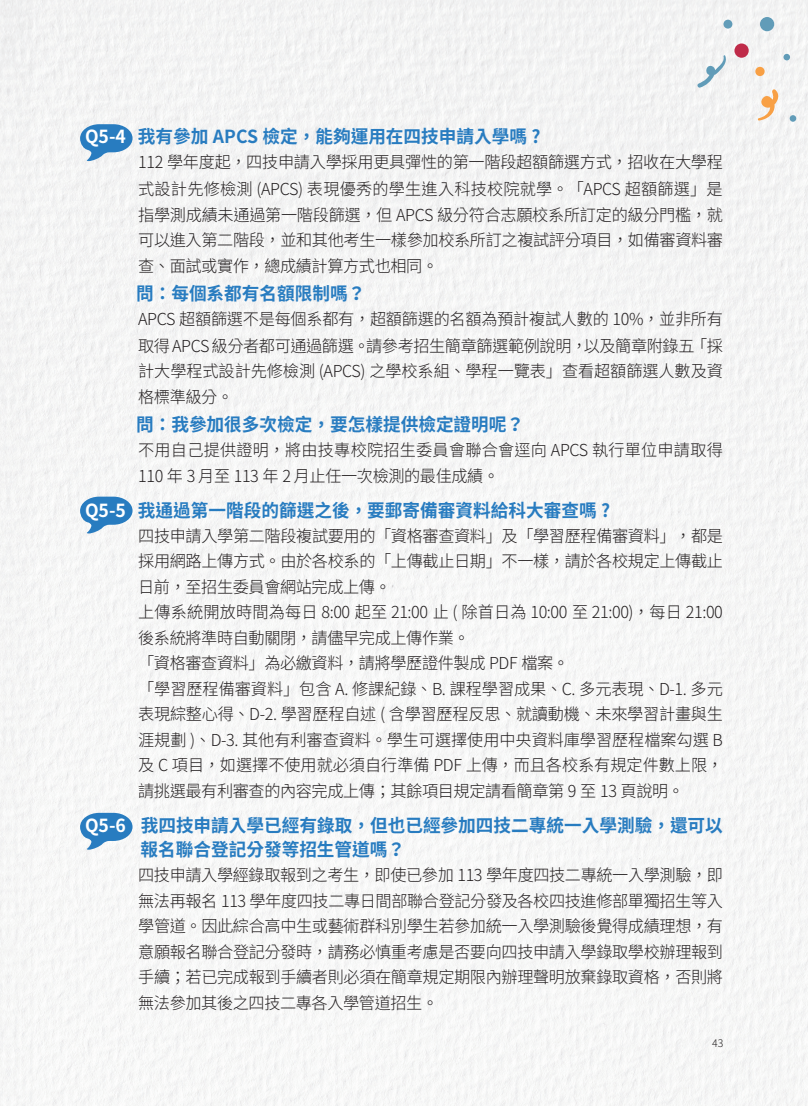
<style>
.page{position:relative;width:808px;height:1106px;background:#f6f6f6}
.page>*{position:absolute;margin:0;border:0;box-sizing:border-box;transform-origin:0 0}
.三標{font:700 18px/24px "Noto Sans CJ Ktc";color:#287cc0}
.內文{font:300 16.5px/25.5px "Noto Sans CJ Ktc";letter-spacing:-.025em;color:#231f20;text-align:justify}
.內文-2{font:300 16.5px/25.5px "Noto Sans CJ Ktc";letter-spacing:.015em;color:#231f20}
.內文-3{font:300 16.5px/25.5px "Noto Sans CJ Ktc";letter-spacing:-.005em;color:#231f20}
.t1{font:300 10.5px "Noto Sans CJ Ktc";color:#231f20}
.s1{color:#fff}
</style>
<div class="page">
<div style="left:755px;top:67px;width:10px;height:9px;background:#f8a045;border-radius:50%"></div>
<div style="left:760px;top:17px;width:14px;height:14px;background:#619cb8;border-radius:50%"></div>
<div style="left:783px;top:54px;width:7px;height:6px;background:#619cb8;border-radius:50%"></div>
<div style="left:790px;top:115px;width:6px;height:7px;background:#619cb8;border-radius:50%"></div>
<div style="left:734px;top:43px;width:15px;height:15px;background:#bf2b49;border-radius:50%"></div>
<div style="left:723px;top:20px;width:9px;height:9px;background:#619cb8;border-radius:50%"></div>
<svg style="left:696px;top:55px;width:32px;height:33px"></svg>
<svg style="left:757px;top:88px;width:23px;height:33px"></svg>
<svg style="left:0;top:159px;width:16px;height:71px"></svg>
<svg style="left:80px;top:812px;width:53px;height:37px"></svg>
<svg style="left:80px;top:124px;width:53px;height:37px"></svg>
<svg style="left:80px;top:496px;width:53px;height:37px"></svg>
<p class="三標" style="left:85px;top:125px;width:457px"><span class="s1">Q5-4</span> 我有參加 APCS 檢定，能夠運用在四技申請入學嗎 ?</p>
<p class="內文" style="left:138px;top:149px;width:586px;line-height:27px">112 學年度起，四技申請入學採用更具彈性的第一階段超額篩選方式，招收在大學程式設計先修檢測 (APCS) 表現優秀的學生進入科技校院就學。「APCS 超額篩選」是</p>
<p class="內文" style="left:138px;top:202px;width:586px">指學測成績未通過第一階段篩選，但 APCS 級分符合志願校系所訂定的級分門檻，就可以進入第二階段，並和其他考生一樣參加校系所訂之複試評分項目，如備審資料審查、面試或實作，總成績計算方式也相同。</p>
<p class="三標" style="left:136px;top:282px;width:231px">問：每個系都有名額限制嗎？</p>
<p class="內文" style="left:138px;top:306px;width:586px;line-height:27px">APCS 超額篩選不是每個系都有，超額篩選的名額為預計複試人數的 10%，並非所有取得 APCS 級分者都可通過篩選。請參考招生簡章篩選範例說明，以及簡章附錄五「採</p>
<p class="內文-3" style="left:138px;top:359px;width:586px">計大學程式設計先修檢測 (APCS) 之學校系組、學程一覽表」查看超額篩選人數及資格標準級分。</p>
<p class="三標" style="left:136px;top:413px;width:390px">問：我參加很多次檢定，要怎樣提供檢定證明呢？</p>
<p class="內文-2" style="left:138px;top:438px;width:586px">不用自己提供證明，將由技專校院招生委員會聯合會逕向 APCS 執行單位申請取得<br>110 年 3 月至 113 年 2 月止任一次檢測的最佳成績。</p>
<p class="三標" style="left:85px;top:499px;width:527px"><span class="s1">Q5-5</span> 我通過第一階段的篩選之後，要郵寄備審資料給科大審查嗎 ?</p>
<p class="內文" style="left:138px;top:523px;width:586px">四技申請入學第二階段複試要用的「資格審查資料」及「學習歷程備審資料」，都是採用網路上傳方式。由於各校系的「上傳截止日期」不一樣，請於各校規定上傳截止日前，至招生委員會網站完成上傳。</p>
<p class="內文" style="left:138px;top:600px;width:586px">上傳系統開放時間為每日 8:00 起至 21:00 止 ( 除首日為 10:00 至 21:00)，每日 21:00後系統將準時自動關閉，請儘早完成上傳作業。</p>
<p class="內文" style="left:138px;top:651px;width:432px">「資格審查資料」為必繳資料，請將學歷證件製成 PDF 檔案。</p>
<p class="內文" style="left:138px;top:676px;width:586px">「學習歷程備審資料」包含 A. 修課紀錄、B. 課程學習成果、C. 多元表現、D-1. 多元表現綜整心得、D-2. 學習歷程自述 ( 含學習歷程反思、就讀動機、未來學習計畫與生涯規劃 )、D-3. 其他有利審查資料。學生可選擇使用中央資料庫學習歷程檔案勾選 B及 C 項目，如選擇不使用就必須自行準備 PDF 上傳，而且各校系有規定件數上限，請挑選最有利審查的內容完成上傳；其餘項目規定請看簡章第 9 至 13 頁說明。</p>
<p class="三標" style="left:141px;top:814px;width:584px;text-indent:-56px"><span class="s1">Q5-6</span> 我四技申請入學已經有錄取，但也已經參加四技二專統一入學測驗，還可以報名聯合登記分發等招生管道嗎？</p>
<p class="內文" style="left:138px;top:862px;width:586px">四技申請入學經錄取報到之考生，即使已參加 113 學年度四技二專統一入學測驗，即無法再報名 113 學年度四技二專日間部聯合登記分發及各校四技進修部單獨招生等入學管道。因此綜合高中生或藝術群科別學生若參加統一入學測驗後覺得成績理想，有意願報名聯合登記分發時，請務必慎重考慮是否要向四技申請入學錄取學校辦理報到手續；若已完成報到手續者則必須在簡章規定期限內辦理聲明放棄錄取資格，否則將無法參加其後之四技二專各入學管道招生。</p>
<p class="t1" style="left:712px;top:1037px;width:13px">43</p>
</div>
